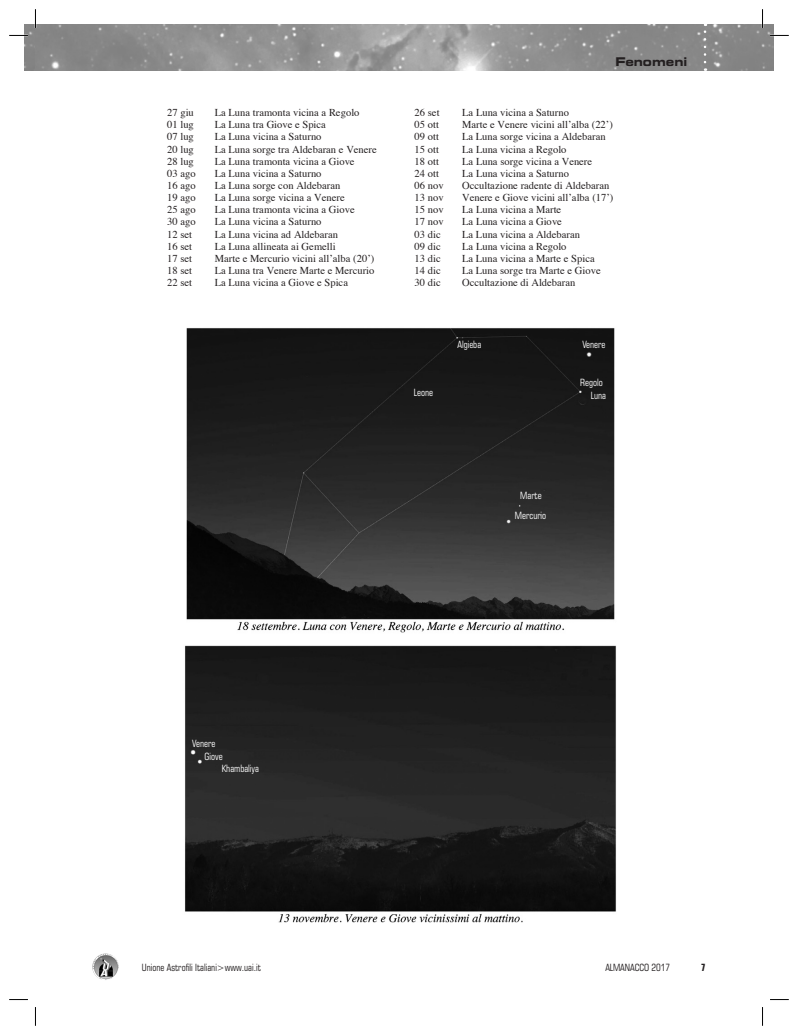
<style>
.page{position:relative;width:798px;height:1035px;background:#fff}
.page>*{position:absolute;margin:0;border:0;box-sizing:border-box;transform-origin:0 0}
.t1{font:700 expanded 12px "Square 721 BT";color:#231f20;scale:.94 1}
.t2{font:10.5px "Times";color:#231f20}
.t3{font:condensed 10px/12.9px "Square 721 BT";color:#fff;scale:.94 1}
.t4{font:condensed 10px "Square 721 BT";color:#231f20;scale:.94 1}
.t5{font:700 condensed 10px "Square 721 BT";color:#231f20;scale:.94 1}
</style>
<div class="page">
<img style="left:25px;top:25px;width:747px;height:46px">
<svg style="left:703px;top:25px;width:3px;height:37px"></svg>
<img style="left:92px;top:953px;width:27px;height:27px;border-radius:50%">
<img style="left:185px;top:328px;width:431px;height:594px">
<svg style="left:9px;top:35px;width:19px;height:1px"></svg>
<svg style="left:769px;top:35px;width:19px;height:1px"></svg>
<svg style="left:9px;top:999px;width:19px;height:1px"></svg>
<svg style="left:770px;top:999px;width:18px;height:1px"></svg>
<svg style="left:35px;top:9px;width:1px;height:19px"></svg>
<svg style="left:35px;top:1007px;width:1px;height:18px"></svg>
<svg style="left:761px;top:9px;width:2px;height:19px"></svg>
<svg style="left:762px;top:1007px;width:1px;height:18px"></svg>
<p class="t2" style="left:167px;top:108px;width:28px">27 giu</p>
<p class="t2" style="left:215px;top:108px;width:146px">La Luna tramonta vicina a Regolo</p>
<p class="t2" style="left:167px;top:120px;width:28px">01 lug</p>
<p class="t2" style="left:215px;top:120px;width:113px">La Luna tra Giove e Spica</p>
<p class="t2" style="left:167px;top:133px;width:28px">07 lug</p>
<p class="t2" style="left:215px;top:133px;width:108px">La Luna vicina a Saturno</p>
<p class="t2" style="left:167px;top:145px;width:28px">20 lug</p>
<p class="t2" style="left:215px;top:145px;width:163px">La Luna sorge tra Aldebaran e Venere</p>
<p class="t2" style="left:167px;top:157px;width:28px">28 lug</p>
<p class="t2" style="left:215px;top:157px;width:141px">La Luna tramonta vicina a Giove</p>
<p class="t2" style="left:167px;top:169px;width:30px">03 ago</p>
<p class="t2" style="left:215px;top:169px;width:108px">La Luna vicina a Saturno</p>
<p class="t2" style="left:167px;top:181px;width:30px">16 ago</p>
<p class="t2" style="left:215px;top:181px;width:127px">La Luna sorge con Aldebaran</p>
<p class="t2" style="left:167px;top:193px;width:30px">19 ago</p>
<p class="t2" style="left:215px;top:193px;width:132px">La Luna sorge vicina a Venere</p>
<p class="t2" style="left:167px;top:205px;width:30px">25 ago</p>
<p class="t2" style="left:214px;top:205px;width:141px">La Luna tramonta vicina a Giove</p>
<p class="t2" style="left:167px;top:217px;width:30px">30 ago</p>
<p class="t2" style="left:215px;top:217px;width:108px">La Luna vicina a Saturno</p>
<p class="t2" style="left:167px;top:230px;width:26px">12 set</p>
<p class="t2" style="left:215px;top:230px;width:125px">La Luna vicina ad Aldebaran</p>
<p class="t2" style="left:167px;top:242px;width:27px">16 set</p>
<p class="t2" style="left:215px;top:242px;width:122px">La Luna allineata ai Gemelli</p>
<p class="t2" style="left:167px;top:254px;width:26px">17 set</p>
<p class="t2" style="left:215px;top:254px;width:161px">Marte e Mercurio vicini all’alba (20’)</p>
<p class="t2" style="left:167px;top:266px;width:26px">18 set</p>
<p class="t2" style="left:215px;top:266px;width:161px">La Luna tra Venere Marte e Mercurio</p>
<p class="t2" style="left:167px;top:278px;width:26px">22 set</p>
<p class="t2" style="left:215px;top:278px;width:135px">La Luna vicina a Giove e Spica</p>
<p class="t1" style="left:615px;top:57px;width:78px">Fenomeni</p>
<p class="t2" style="left:414px;top:108px;width:26px">26 set</p>
<p class="t2" style="left:462px;top:108px;width:108px">La Luna vicina a Saturno</p>
<p class="t2" style="left:414px;top:120px;width:26px">05 ott</p>
<p class="t2" style="left:462px;top:120px;width:152px">Marte e Venere vicini all’alba (22’)</p>
<p class="t2" style="left:414px;top:133px;width:26px">09 ott</p>
<p class="t2" style="left:462px;top:133px;width:145px">La Luna sorge vicina a Aldebaran</p>
<p class="t2" style="left:414px;top:145px;width:26px">15 ott</p>
<p class="t2" style="left:462px;top:145px;width:106px">La Luna vicina a Regolo</p>
<p class="t2" style="left:414px;top:157px;width:26px">18 ott</p>
<p class="t2" style="left:462px;top:157px;width:131px">La Luna sorge vicina a Venere</p>
<p class="t2" style="left:414px;top:169px;width:26px">24 ott</p>
<p class="t2" style="left:462px;top:169px;width:108px">La Luna vicina a Saturno</p>
<p class="t2" style="left:414px;top:181px;width:31px">06 nov</p>
<p class="t2" style="left:462px;top:181px;width:149px">Occultazione radente di Aldebaran</p>
<p class="t2" style="left:414px;top:193px;width:31px">13 nov</p>
<p class="t2" style="left:462px;top:193px;width:153px">Venere e Giove vicini all’alba (17’)</p>
<p class="t2" style="left:414px;top:205px;width:31px">15 nov</p>
<p class="t2" style="left:462px;top:205px;width:101px">La Luna vicina a Marte</p>
<p class="t2" style="left:414px;top:217px;width:31px">17 nov</p>
<p class="t2" style="left:462px;top:217px;width:101px">La Luna vicina a Giove</p>
<p class="t2" style="left:414px;top:230px;width:28px">03 dic</p>
<p class="t2" style="left:462px;top:230px;width:119px">La Luna vicina a Aldebaran</p>
<p class="t2" style="left:414px;top:242px;width:28px">09 dic</p>
<p class="t2" style="left:462px;top:242px;width:106px">La Luna vicina a Regolo</p>
<p class="t2" style="left:414px;top:254px;width:28px">13 dic</p>
<p class="t2" style="left:462px;top:254px;width:134px">La Luna vicina a Marte e Spica</p>
<p class="t2" style="left:414px;top:266px;width:28px">14 dic</p>
<p class="t2" style="left:462px;top:266px;width:140px">La Luna sorge tra Marte e Giove</p>
<p class="t2" style="left:414px;top:278px;width:28px">30 dic</p>
<p class="t2" style="left:462px;top:278px;width:115px">Occultazione di Aldebaran</p>
<p class="t3" style="left:457px;top:338px;width:27px">Algieba</p>
<p class="t3" style="left:582px;top:338px;width:26px">Venere</p>
<p class="t3" style="left:414px;top:386px;width:22px">Leone</p>
<p class="t3" style="left:590px;top:377px;width:18px;text-indent:-10px">Regolo<br>Luna</p>
<p class="t3" style="left:514px;top:485px;width:35px;line-height:20.4px;text-align:center">Marte<br>Mercurio</p>
<p class="t3" style="left:204px;top:737px;width:21px;line-height:13.5px;text-indent:-12px">Venere<br>Giove</p>
<p class="t3" style="left:221px;top:762px;width:41px">Khambaliya</p>
<p class="t4" style="left:142px;top:962px;width:128px">Unione Astrofili Italiani&gt;www.uai.it</p>
<p class="t4" style="left:605px;top:962px;width:71px">ALMANACCO 2017</p>
<p class="t5" style="left:700px;top:963px;width:7px">7</p>
</div>
